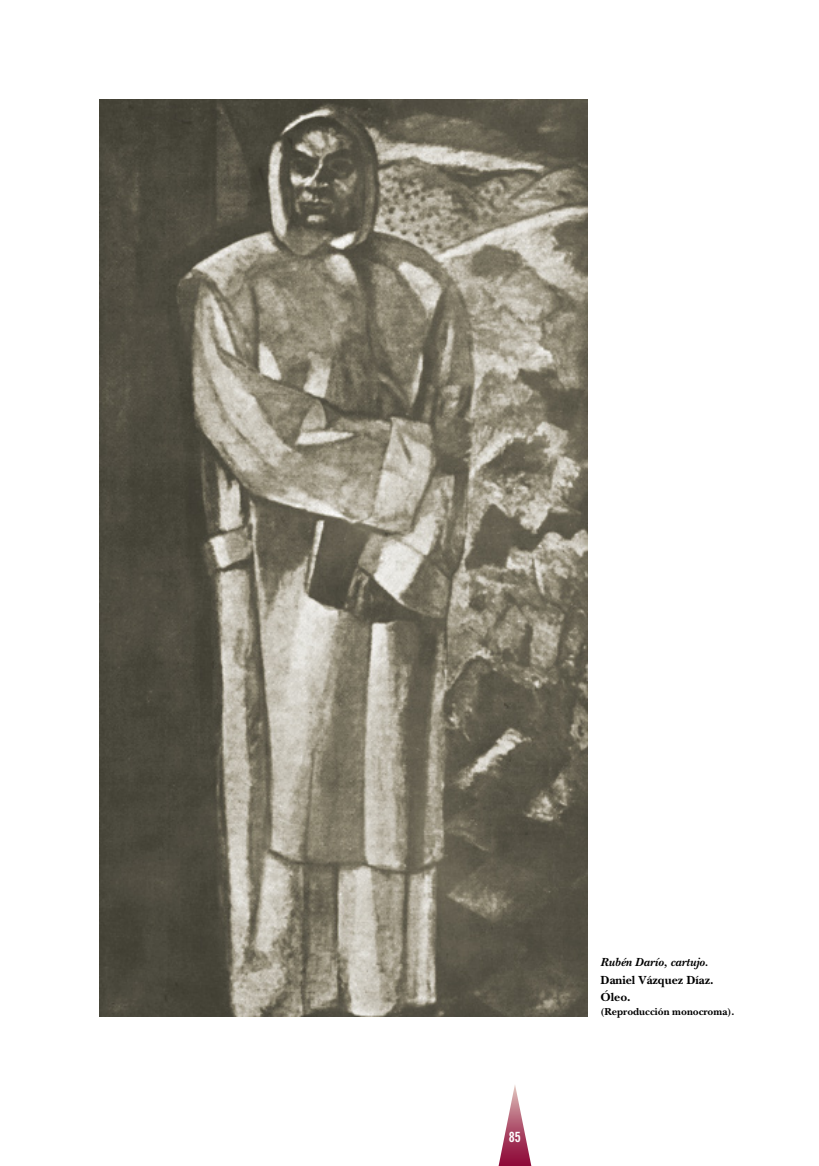
<style>
.page{position:relative;width:819px;height:1166px;background:#fff}
.page>*{position:absolute;margin:0;border:0;box-sizing:border-box;transform-origin:0 0}
.t1{font:700 condensed 14px "News Gothic BT";color:#fff}
.t2{font:700 12.25px/17.5px "New Baskerville";color:#000}
.t3{font:italic 700 12.25px "New Baskerville";color:#000}
.t4{font:700 10.5px "New Baskerville";color:#000}
</style>
<div class="page">
<svg style="left:498px;top:1085px;width:34px;height:81px"></svg>
<img style="left:99px;top:99px;width:488px;height:917px">
<h1 class="t1" style="left:508px;top:1128px;width:13px">85</h1>
<p class="t3" style="left:600px;top:955px;width:109px">Rubén Darío, cartujo.</p>
<p class="t2" style="left:600px;top:971px;width:114px">Daniel Vázquez Díaz.<br>Óleo.</p>
<p class="t4" style="left:600px;top:1006px;width:135px">(Reproducción monocroma).</p>
</div>
